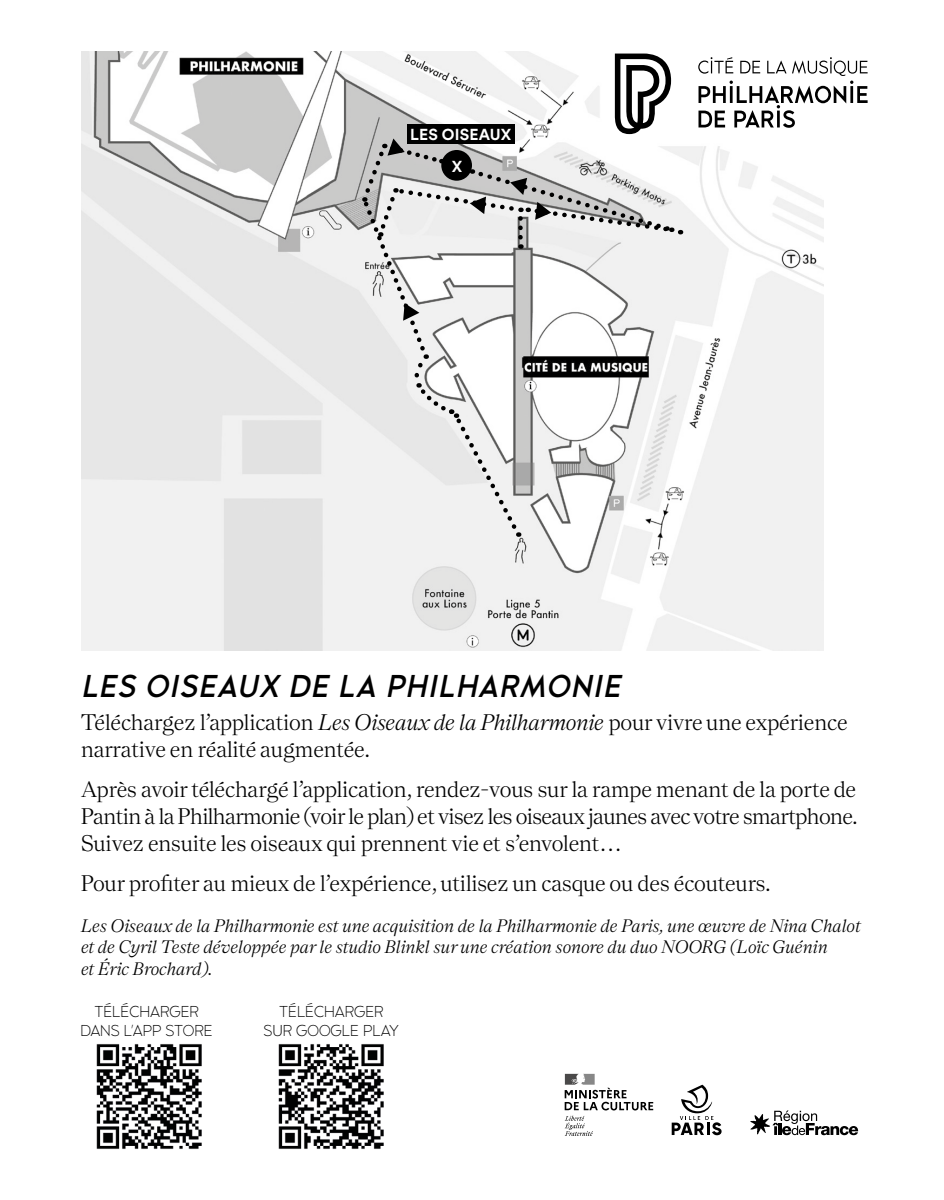
<style>
.page{position:relative;width:944px;height:1200px;background:#fff}
.page>*{position:absolute;margin:0;border:0;box-sizing:border-box;transform-origin:0 0}
.t1{font:italic 600 31.5px "Philharmonique";color:#000}
.t2{font:22.5px/27px "Nantes";letter-spacing:-.01em;color:#000}
.t3{font:italic 18px/21.6px "Nantes";color:#000}
.t4{font:15.75px/18.9px "Philharmonique";color:#000;text-align:center}
.t5{font:700 15.75px/31.1px "Circular Std";letter-spacing:.01em;color:#fff;text-align:center}
.s1{font-style:italic}
</style>
<div class="page">
<img style="left:96px;top:1044px;width:106px;height:105px">
<img style="left:278px;top:1044px;width:106px;height:105px">
<img style="left:81px;top:51px;width:742px;height:599px">
<div style="left:615px;top:45px;width:253px;height:89px;background:#fff"></div>
<svg style="left:698px;top:57px;width:170px;height:71px"></svg>
<svg style="left:750px;top:1110px;width:108px;height:24px"></svg>
<svg style="left:564px;top:1073px;width:158px;height:63px"></svg>
<svg style="left:360px;top:54px;width:321px;height:482px"></svg>
<div style="left:407px;top:124px;width:108px;height:20px;background:#000"></div>
<p class="t5" style="left:410px;top:119px;width:103px">LES OISEAUX<br>X</p>
<p class="t1" style="left:81px;top:667px;width:548px">LES OISEAUX DE LA PHILHARMONIE</p>
<p class="t2" style="left:81px;top:708px;width:768px">Téléchargez l’application <span class="s1">Les Oiseaux de la Philharmonie</span> pour vivre une expérience narrative en réalité augmentée.</p>
<p class="t2" style="left:81px;top:775px;width:778px;text-align:justify">Après avoir téléchargé l’application, rendez-vous sur la rampe menant de la porte de Pantin à la Philharmonie (voir le plan) et visez les oiseaux jaunes avec votre smartphone.<br>Suivez ensuite les oiseaux qui prennent vie et s’envolent…</p>
<p class="t2" style="left:81px;top:869px;width:691px">Pour profiter au mieux de l’expérience, utilisez un casque ou des écouteurs.</p>
<p class="t3" style="left:81px;top:913px;width:781px">Les Oiseaux de la Philharmonie est une acquisition de la Philharmonie de Paris, une œuvre de Nina Chalot et de Cyril Teste développée par le studio Blinkl sur une création sonore du duo NOORG (Loïc Guénin<br>et Éric Brochard).</p>
<p class="t4" style="left:81px;top:1001px;width:133px">TÉLÉCHARGER<br>DANS L'APP STORE</p>
<p class="t4" style="left:264px;top:1001px;width:137px">TÉLÉCHARGER<br>SUR GOOGLE PLAY</p>
</div>
